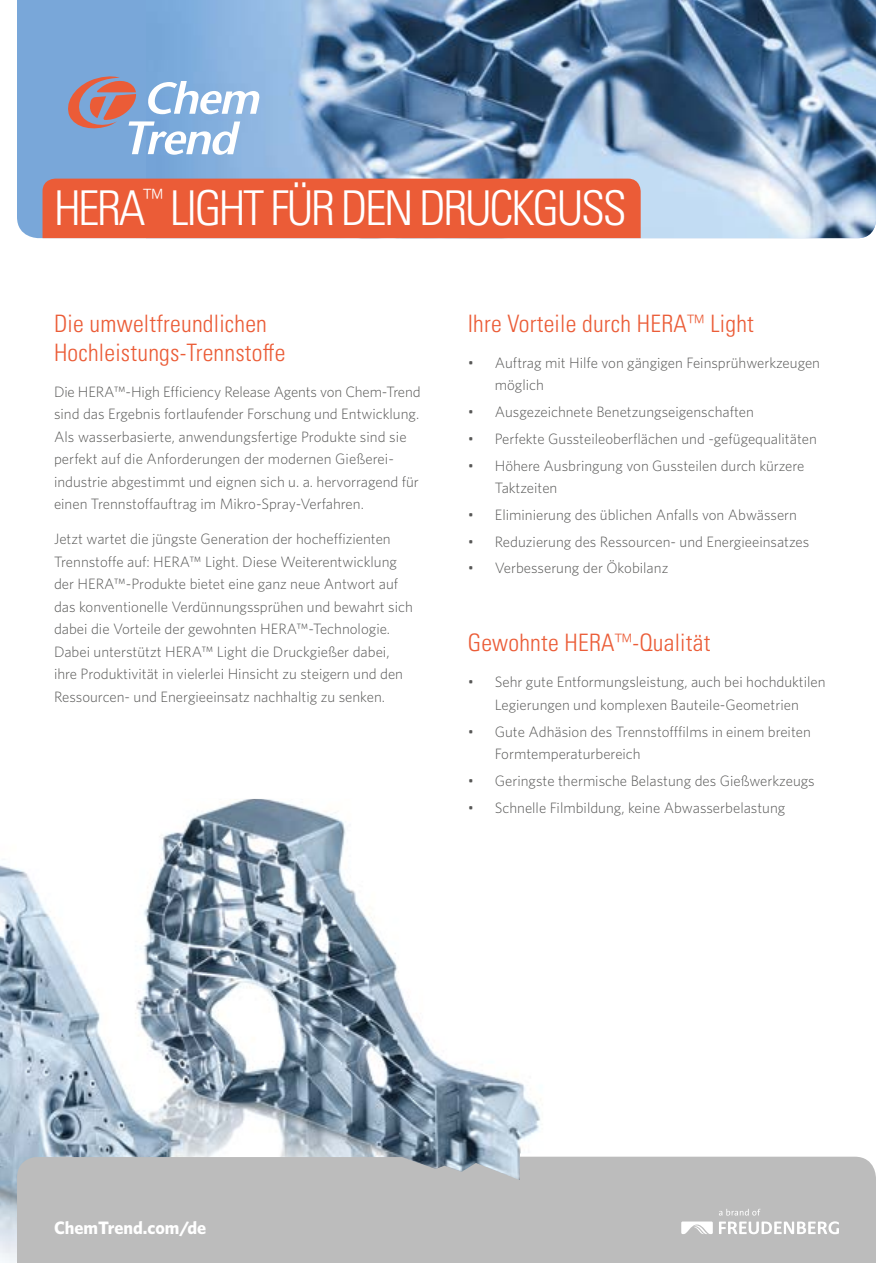
<style>
.page{position:relative;width:893px;height:1263px;background:#fff}
.page>*{position:absolute;margin:0;border:0;box-sizing:border-box;transform-origin:0 0}
.t1{font:48px "Univers LTCYR 47 Light Cond";letter-spacing:-.05em;color:#fff}
.t2{font:24px/28.8px "Univers LTCYR 47 Light Cond";letter-spacing:.01em;color:#eb5c37}
.t3{font:700 18px "Whitney";color:#fff}
.t4{font:300 15px/22.5px "Whitney";color:#575756}
</style>
<div class="page">
<img style="left:0;top:865px;width:17px;height:398px">
<div style="left:17px;top:0;width:129px;height:238px;background:#79a7d9"></div>
<img style="left:146px;top:0;width:730px;height:238px">
<div style="left:43px;top:179px;width:598px;height:59px;background:#eb5c37"></div>
<svg style="left:64px;top:75px;width:196px;height:80px"></svg>
<div style="left:17px;top:1157px;width:859px;height:106px;background:#bcbcbc"></div>
<svg style="left:681px;top:1204px;width:158px;height:30px"></svg>
<img style="left:17px;top:799px;width:557px;height:381px">
<h1 class="t1" style="left:54px;top:176px;width:574px">HERA<sup>™</sup> LIGHT FÜR DEN DRUCKGUSS</h1>
<h2 class="t2" style="left:54px;top:308px;width:233px">Die umweltfreundlichen<br>Hochleistungs-Trennstoffe</h2>
<p class="t4" style="left:54px;top:380px;width:368px">Die HERA™-High Efficiency Release Agents von Chem-Trend sind das Ergebnis fortlaufender Forschung und Entwicklung.<br>Als wasserbasierte, anwendungsfertige Produkte sind sie perfekt auf die Anforderungen der modernen Gießerei&shy;industrie abgestimmt und eignen sich u. a. hervorragend für einen Trennstoffauftrag im Mikro-Spray-Verfahren.</p>
<p class="t4" style="left:54px;top:527px;width:360px">Jetzt wartet die jüngste Generation der hocheffizienten Trennstoffe auf: HERA™ Light. Diese Weiterentwicklung der HERA™-Produkte bietet eine ganz neue Antwort auf das konventionelle Verdünnungssprühen und bewahrt sich dabei die Vorteile der gewohnten HERA™-Technologie.<br>Dabei unterstützt HERA™ Light die Druckgießer dabei, ihre Produktivität in vielerlei Hinsicht zu steigern und den Ressourcen- und Energieeinsatz nachhaltig zu senken.</p>
<h2 class="t2" style="left:468px;top:308px;width:288px">Ihre Vorteile durch HERA™ Light</h2>
<p class="t4" style="left:495px;top:351px;width:327px;text-indent:-27px">• Auftrag mit Hilfe von gängigen Feinsprühwerkzeugen möglich</p>
<p class="t4" style="left:468px;top:400px;width:288px">• Ausgezeichnete Benetzungseigenschaften</p>
<p class="t4" style="left:468px;top:427px;width:351px">• Perfekte Gussteileoberflächen und -gefügequalitäten</p>
<p class="t4" style="left:495px;top:454px;width:311px;text-indent:-27px">• Höhere Ausbringung von Gussteilen durch kürzere<br>Taktzeiten</p>
<p class="t4" style="left:468px;top:503px;width:331px">• Eliminierung des üblichen Anfalls von Abwässern</p>
<p class="t4" style="left:468px;top:530px;width:343px">• Reduzierung des Ressourcen- und Energieeinsatzes</p>
<p class="t4" style="left:468px;top:556px;width:202px">• Verbesserung der Ökobilanz</p>
<h2 class="t2" style="left:468px;top:627px;width:244px">Gewohnte HERA™-Qualität</h2>
<p class="t4" style="left:468px;top:670px;width:359px;text-align:center">• Sehr gute Entformungsleistung, auch bei hochduktilen<br>Legierungen und komplexen Bauteile-Geometrien</p>
<p class="t4" style="left:495px;top:720px;width:318px;text-indent:-27px">• Gute Adhäsion des Trennstofffilms in einem breiten<br>Formtemperaturbereich</p>
<p class="t4" style="left:468px;top:769px;width:349px">• Geringste thermische Belastung des Gießwerkzeugs</p>
<p class="t4" style="left:468px;top:796px;width:319px">• Schnelle Filmbildung, keine Abwasserbelastung</p>
<p class="t3" style="left:54px;top:1216px;width:154px">ChemTrend.com/de</p>
</div>
